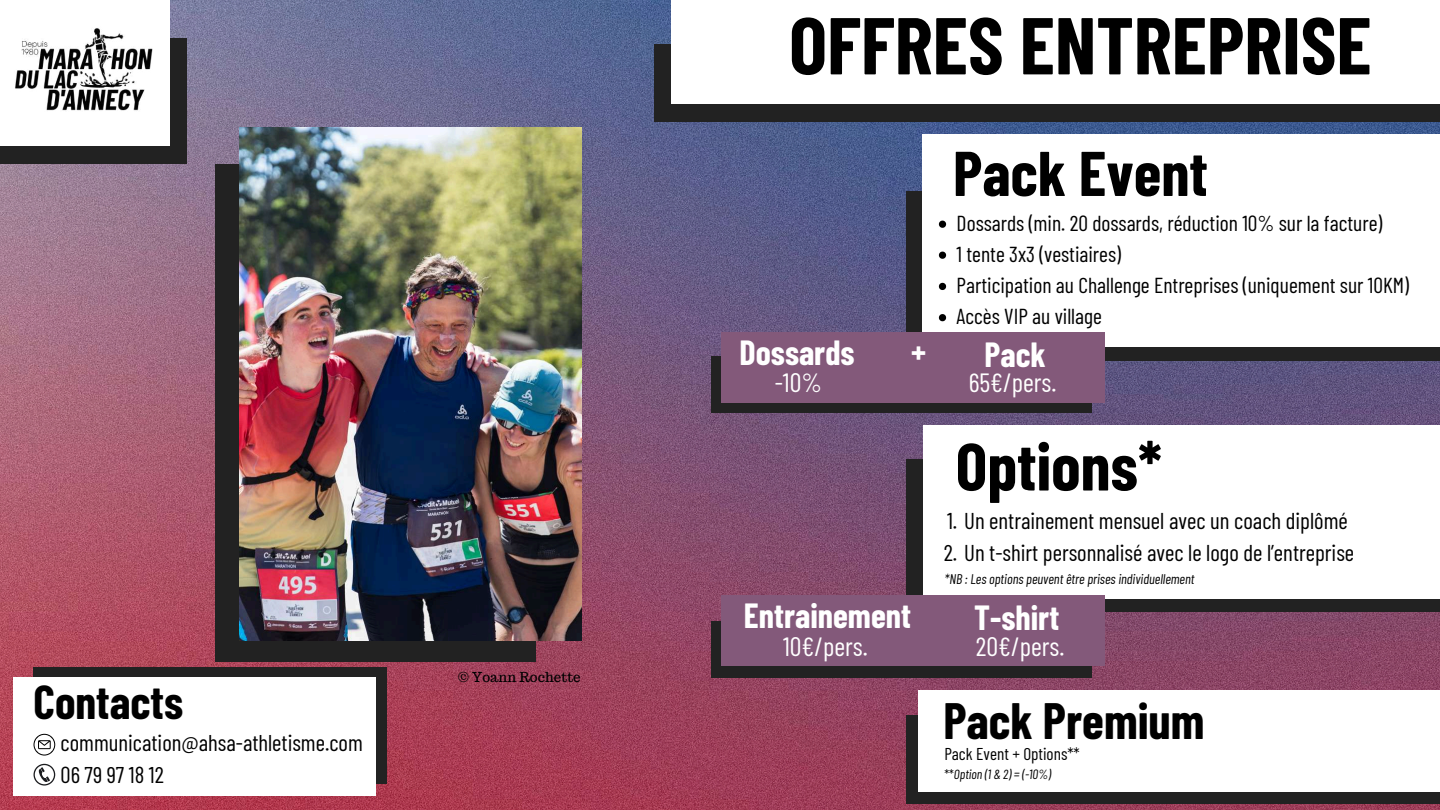
<style>
.page{position:relative;width:1440px;height:810px;background:#fff}
.page>*{position:absolute;margin:0;border:0;box-sizing:border-box;transform-origin:0 0}
.t1{font:700 80.4px "Barlow Condensed";color:#000}
.t2{font:700 66.7px "Barlow Condensed";color:#000}
.t3{font:700 63px "Barlow Condensed";color:#000}
.t4{font:700 49.9px "Barlow Condensed";color:#000}
.t5{font:700 46.4px "Barlow Condensed";color:#000}
.t6{font:700 34.1px "Barlow Condensed";color:#fff}
.t7{font:26.4px "Barlow Condensed";color:#fff}
.t8{font:22.9px "Barlow Condensed";color:#000}
.t9{font:22.8px "Barlow Condensed";color:#000}
.t10{font:21.7px/31.2px "Barlow Condensed";color:#000}
.t11{font:17.1px "Barlow Condensed";color:#000}
.t12{font:italic 14px "Barlow Condensed";color:#000}
.t13{font:13.5px "Trocchi";color:#000}
.t14{font:italic 13.3px "Barlow Condensed";color:#000}
.s1{font-style:normal}
</style>
<div class="page">
<img style="left:0;top:0;width:1440px;height:810px">
<div style="left:654px;top:44px;width:786px;height:77px;background:#222"></div>
<div style="left:671px;top:0;width:769px;height:104px;background:#fff"></div>
<div style="left:0;top:38px;width:187px;height:125px;background:#222"></div>
<img style="left:0;top:0;width:170px;height:146px">
<div style="left:906px;top:191px;width:534px;height:169px;background:#222"></div>
<div style="left:922px;top:134px;width:518px;height:213px;background:#fff"></div>
<div style="left:711px;top:357px;width:381px;height:56px;background:#222"></div>
<div style="left:722px;top:332px;width:383px;height:70px;background:#83597a"></div>
<div style="left:215px;top:164px;width:321px;height:498px;background:#222"></div>
<img style="left:239px;top:127px;width:342px;height:513px">
<div style="left:906px;top:459px;width:534px;height:153px;background:#222"></div>
<div style="left:923px;top:425px;width:517px;height:174px;background:#fff"></div>
<div style="left:33px;top:668px;width:354px;height:116px;background:#222"></div>
<div style="left:13px;top:678px;width:362px;height:118px;background:#fff"></div>
<div style="left:711px;top:621px;width:381px;height:56px;background:#222"></div>
<div style="left:722px;top:595px;width:383px;height:70px;background:#83597a"></div>
<div style="left:906px;top:715px;width:534px;height:89px;background:#222"></div>
<div style="left:919px;top:690px;width:521px;height:102px;background:#fff"></div>
<svg style="left:34px;top:734px;width:21px;height:22px"></svg>
<svg style="left:34px;top:764px;width:21px;height:22px"></svg>
<svg style="left:939px;top:221px;width:7px;height:7px"></svg>
<svg style="left:939px;top:252px;width:7px;height:7px"></svg>
<svg style="left:939px;top:283px;width:7px;height:7px"></svg>
<svg style="left:939px;top:314px;width:7px;height:7px"></svg>
<h1 class="t1" style="left:789px;top:-6px;width:584px">OFFRES ENTREPRISE</h1>
<h3 class="t3" style="left:953px;top:133px;width:256px">Pack Event</h3>
<p class="t10" style="left:957px;top:207px;width:454px">Dossards (min. 20 dossards, réduction 10% sur la facture)<br>1 tente 3x3 (vestiaires)<br>Participation au Challenge Entreprises (uniquement sur 10KM)<br>Accès VIP au village</p>
<h3 class="t6" style="left:740px;top:331px;width:116px">Dossards</h3>
<h3 class="t6" style="left:911px;top:330px;width:16px">+</h3>
<h3 class="t6" style="left:985px;top:332px;width:63px">Pack</h3>
<p class="t7" style="left:775px;top:366px;width:49px">-10%</p>
<p class="t7" style="left:969px;top:366px;width:89px">65€/pers.</p>
<h2 class="t2" style="left:956px;top:424px;width:208px">Options*</h2>
<p class="t8" style="left:947px;top:506px;width:402px">1. Un entrainement mensuel avec un coach diplômé</p>
<p class="t8" style="left:944px;top:538px;width:412px">2. Un t-shirt personnalisé avec le logo de l’entreprise</p>
<p class="t12" style="left:945px;top:570px;width:251px">*NB : Les options peuvent être prises individuellement</p>
<h3 class="t5" style="left:34px;top:673px;width:151px">Contacts</h3>
<p class="t9" style="left:61px;top:729px;width:304px">communication@ahsa-athletisme.com</p>
<p class="t13" style="left:458px;top:669px;width:124px">© Yoann Rochette</p>
<h3 class="t6" style="left:744px;top:594px;width:169px">Entrainement</h3>
<h3 class="t6" style="left:974px;top:595px;width:87px">T-shirt</h3>
<p class="t7" style="left:783px;top:630px;width:86px">10€/pers.</p>
<p class="t7" style="left:976px;top:630px;width:90px">20€/pers.</p>
<h3 class="t4" style="left:943px;top:689px;width:263px">Pack Premium</h3>
<p class="t11" style="left:944px;top:743px;width:137px">Pack Event + Options**</p>
<p class="t9" style="left:61px;top:760px;width:105px">06 79 97 18 12</p>
<p class="t14" style="left:944px;top:766px;width:108px"><span class="s1">**</span>Option (1 &amp; 2) = (-10%)</p>
</div>
